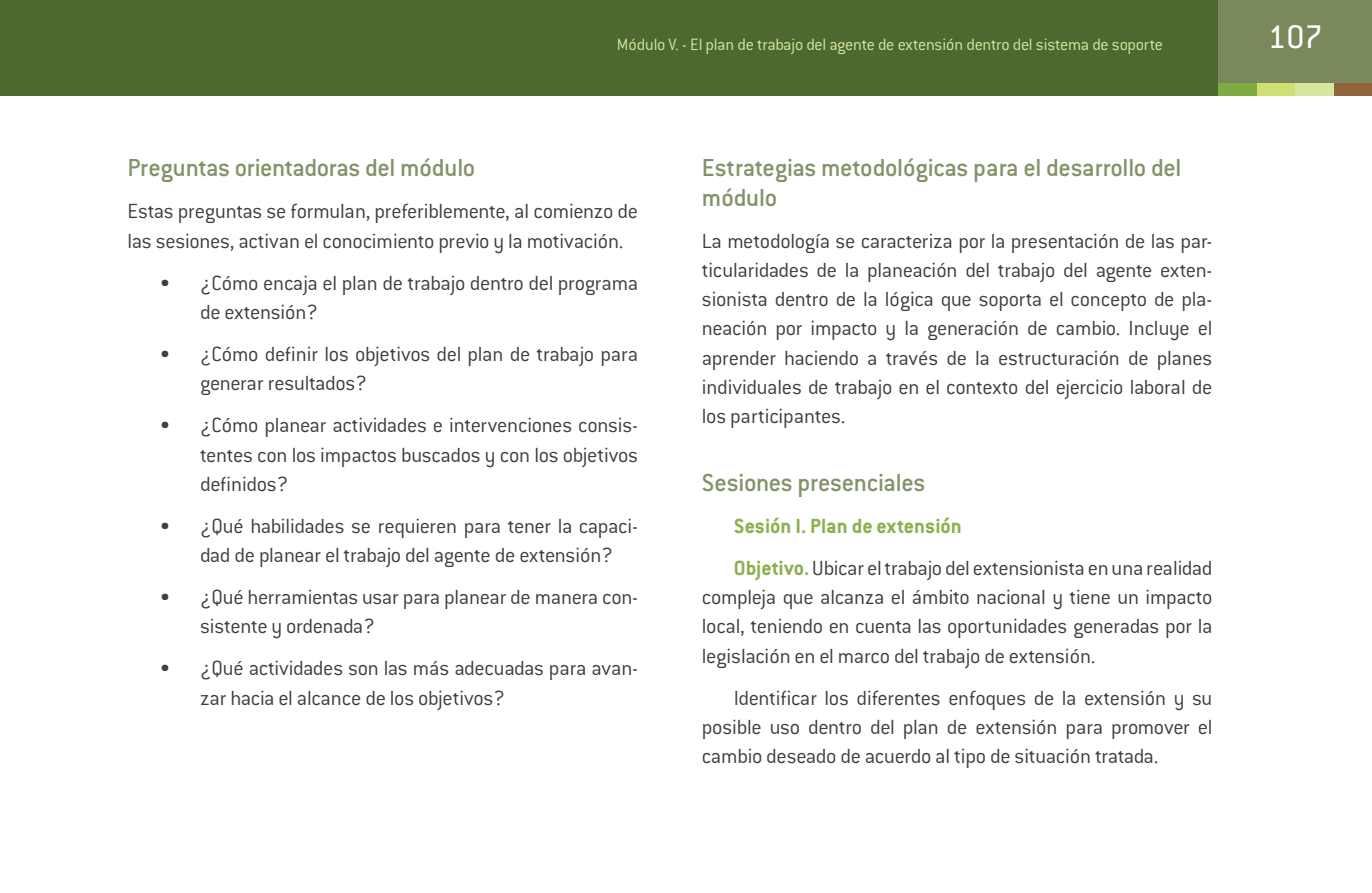
<style>
.page{position:relative;width:1372px;height:893px;background:#fff}
.page>*{position:absolute;margin:0;border:0;box-sizing:border-box;transform-origin:0 0}
.t1{font:36px "Conduit ITC Std";color:#fff}
.t2{font:500 27px/29.2px "Conduit ITC Std";letter-spacing:-.015em;color:#849268}
.t3{font:300 22.5px/29.2px "Conduit ITC Std";letter-spacing:-.015em;color:#3e3e3f}
.t4{font:300 18px "Conduit ITC Std";letter-spacing:-.015em;color:#d8e6a0}
.s1{font-weight:700;color:#8db04f}
</style>
<div class="page">
<div style="left:1px;top:0;width:1370px;height:96px;background:#4d6930"></div>
<div style="left:1218px;top:0;width:153px;height:96px;background:#79895b"></div>
<div style="left:1333px;top:83px;width:38px;height:13px;background:#92643b"></div>
<div style="left:1256px;top:83px;width:39px;height:13px;background:#cedf74"></div>
<div style="left:1295px;top:83px;width:38px;height:13px;background:#d8e6a0"></div>
<div style="left:1218px;top:83px;width:38px;height:13px;background:#80aa42"></div>
<p class="t4" style="left:616px;top:33px;width:547px">Módulo V. - El plan de trabajo del agente de extensión dentro del sistema de soporte</p>
<p class="t2" style="left:128px;top:153px;width:349px">Preguntas orientadoras del módulo</p>
<p class="t3" style="left:128px;top:196px;width:512px">Estas preguntas se formulan, preferiblemente, al comienzo de las sesiones, activan el conocimiento previo y la motivación.</p>
<p class="t3" style="left:200px;top:267px;width:439px;text-indent:-40px">• ¿Cómo encaja el plan de trabajo dentro del programa de extensión?</p>
<p class="t3" style="left:200px;top:339px;width:439px;text-indent:-40px">• ¿Cómo definir los objetivos del plan de trabajo para generar resultados?</p>
<p class="t3" style="left:200px;top:410px;width:439px;text-align:justify;text-indent:-41px">• ¿Cómo planear actividades e intervenciones consis&shy;tentes con los impactos buscados y con los objetivos definidos?</p>
<p class="t3" style="left:200px;top:510px;width:439px;text-indent:-40px">• ¿Qué habilidades se requieren para tener la capaci&shy;dad de planear el trabajo del agente de extensión?</p>
<p class="t3" style="left:200px;top:582px;width:439px;text-indent:-40px">• ¿Qué herramientas usar para planear de manera con&shy;sistente y ordenada?</p>
<p class="t3" style="left:200px;top:653px;width:439px;text-indent:-40px">• ¿Qué actividades son las más adecuadas para avan&shy;zar hacia el alcance de los objetivos?</p>
<p class="t2" style="left:702px;top:153px;width:481px">Estrategias metodológicas para el desarrollo del módulo</p>
<p class="t3" style="left:702px;top:225px;width:512px;text-align:justify">La metodología se caracteriza por la presentación de las par&shy;ticularidades de la planeación del trabajo del agente exten&shy;sionista dentro de la lógica que soporta el concepto de pla&shy;neación por impacto y la generación de cambio. Incluye el aprender haciendo a través de la estructuración de planes individuales de trabajo en el contexto del ejercicio laboral de los participantes.</p>
<p class="t2" style="left:702px;top:467px;width:225px">Sesiones presenciales</p>
<p class="t3" style="left:733px;top:504px;width:480px;line-height:42.1px"><span class="s1">Sesión I. Plan de extensión<br>Objetivo.</span> Ubicar el trabajo del extensionista en una realidad</p>
<p class="t3" style="left:702px;top:582px;width:512px;text-align:justify">compleja que alcanza el ámbito nacional y tiene un impacto local, teniendo en cuenta las oportunidades generadas por la legislación en el marco del trabajo de extensión.</p>
<p class="t3" style="left:702px;top:682px;width:512px;text-align:justify;text-indent:32px">Identificar los diferentes enfoques de la extensión y su posible uso dentro del plan de extensión para promover el cambio deseado de acuerdo al tipo de situación tratada.</p>
<h1 class="t1" style="left:1268px;top:15px;width:56px">107</h1>
</div>
